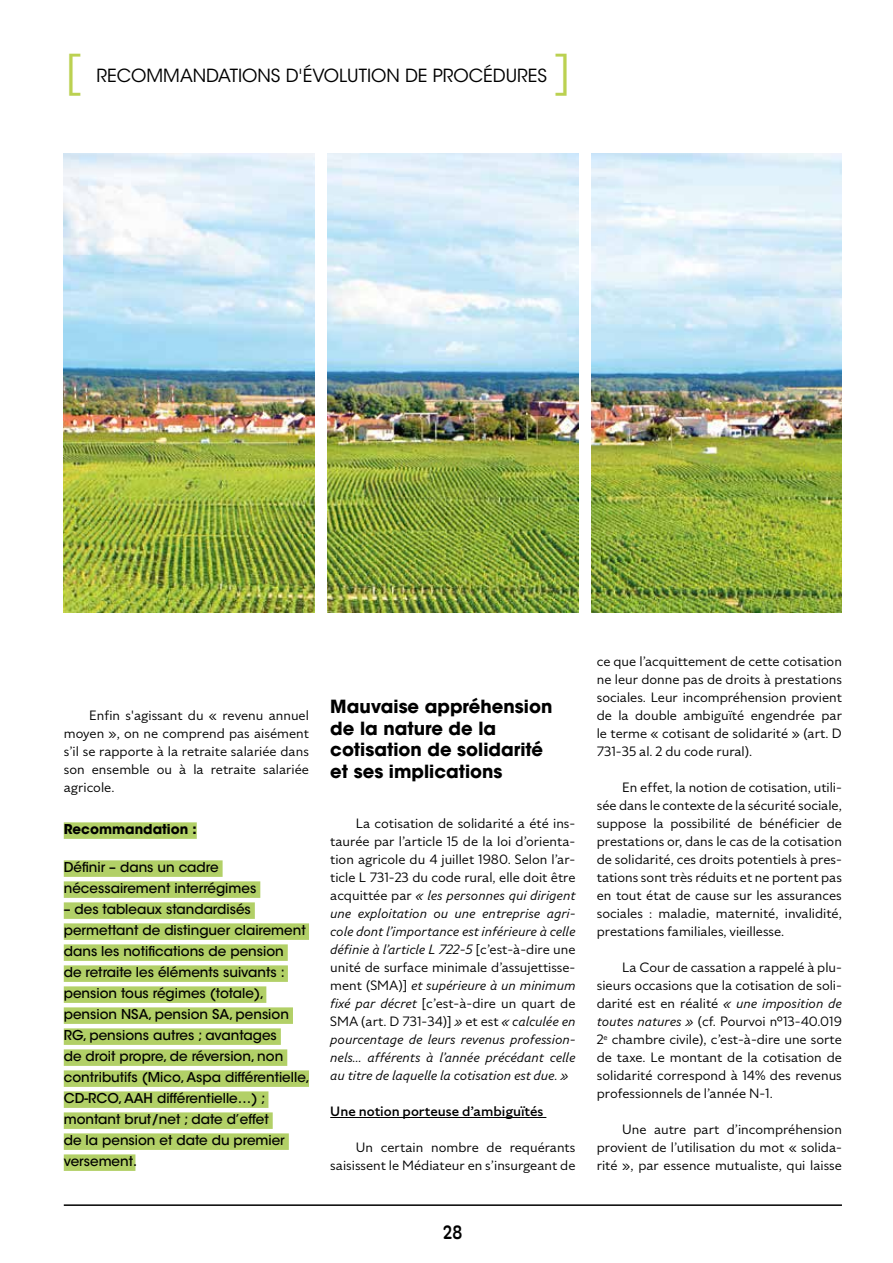
<style>
.page{position:relative;width:893px;height:1263px;background:#fff}
.page>*{position:absolute;margin:0;border:0;box-sizing:border-box;transform-origin:0 0}
.t1{font:45px "ITC Avant Garde Std";color:#bbd151}
.t2{font:500 19.5px "Hoss Round X Narrow";color:#000}
.t3{font:700 18px/21.6px "ITC Avant Garde Std";color:#000}
.t4{font:18px "ITC Avant Garde Std";color:#000}
.t5{font:13.5px/18px "Specter";color:#000;text-align:justify}
.t6{font:italic 13.5px/18px "Specter";color:#000;text-align:justify}
.t7{font:500 13.5px/21px "ITC Avant Garde Std";color:#000}
.t8{font:500 13.5px "Specter";color:#000}
.t9{font:700 13.5px "ITC Avant Garde Std";color:#000}
.s1{font-style:normal}
.s2{font-style:italic}
</style>
<div class="page">
<hr style="left:64px;top:1204px;width:778px;height:2px;background:#000">
<div style="left:64px;top:822px;width:133px;height:17px;background:#b2d067"></div>
<div style="left:64px;top:860px;width:159px;height:17px;background:#b2d067"></div>
<div style="left:64px;top:881px;width:196px;height:17px;background:#b2d067"></div>
<div style="left:64px;top:902px;width:191px;height:17px;background:#b2d067"></div>
<div style="left:64px;top:923px;width:245px;height:17px;background:#b2d067"></div>
<div style="left:64px;top:944px;width:224px;height:17px;background:#b2d067"></div>
<div style="left:64px;top:965px;width:224px;height:17px;background:#b2d067"></div>
<div style="left:64px;top:986px;width:202px;height:17px;background:#b2d067"></div>
<div style="left:64px;top:1007px;width:229px;height:17px;background:#b2d067"></div>
<div style="left:64px;top:1028px;width:217px;height:17px;background:#b2d067"></div>
<div style="left:64px;top:1049px;width:223px;height:17px;background:#b2d067"></div>
<div style="left:64px;top:1070px;width:245px;height:17px;background:#b2d067"></div>
<div style="left:64px;top:1091px;width:204px;height:17px;background:#b2d067"></div>
<div style="left:64px;top:1112px;width:209px;height:17px;background:#b2d067"></div>
<div style="left:64px;top:1133px;width:225px;height:17px;background:#b2d067"></div>
<div style="left:64px;top:1154px;width:71px;height:17px;background:#b2d067"></div>
<hr style="left:330px;top:1117px;width:216px;height:1px;background:#000">
<img style="left:64px;top:153px;width:251px;height:459px">
<img style="left:327px;top:153px;width:251px;height:459px">
<img style="left:591px;top:153px;width:251px;height:459px">
<h1 class="t1" style="left:64px;top:43px;width:21px">[</h1>
<h3 class="t4" style="left:97px;top:64px;width:452px">RECOMMANDATIONS D'ÉVOLUTION DE PROCÉDURES</h3>
<h1 class="t1" style="left:552px;top:43px;width:21px">]</h1>
<p class="t5" style="left:64px;top:706px;width:247px;text-indent:26px">Enfin s'agissant du « revenu annuel moyen », on ne comprend pas aisément s’il se rapporte à la retraite salariée dans son ensemble ou à la retraite salariée agricole.</p>
<p class="t9" style="left:64px;top:821px;width:134px">Recommandation :</p>
<p class="t7" style="left:64px;top:857px;width:194px">Définir – dans un cadre nécessairement interrégimes</p>
<p class="t7" style="left:64px;top:899px;width:248px">– des tableaux standardisés permettant de distinguer clairement dans les notifications de pension<br>de retraite les éléments suivants : pension tous régimes (totale), pension NSA, pension SA, pension<br>RG, pensions autres ; avantages<br>de droit propre, de réversion, non contributifs (Mico, Aspa différentielle,<br>CD-RCO, AAH différentielle…) ; montant brut/net ; date d’effet<br>de la pension et date du premier versement.</p>
<h3 class="t3" style="left:330px;top:696px;width:224px">Mauvaise appréhension de la nature de la cotisation de solidarité et ses implications</h3>
<p class="t6" style="left:330px;top:814px;width:247px;text-indent:26px"><span class="s1">La cotisation de solidarité a été ins&shy;taurée par l’article 15 de la loi d’orienta&shy;tion agricole du 4 juillet 1980. Selon l’ar&shy;ticle L 731-23 du code rural, elle doit être acquittée par</span> « les personnes qui dirigent une exploitation ou une entreprise agri&shy;cole dont l’importance est inférieure à celle définie à l’article L 722-5 <span class="s1">[c’est-à-dire une unité de surface minimale d’assujettisse&shy;ment (SMA)]</span> et supérieure à un minimum fixé par décret <span class="s1">[c’est-à-dire un quart de SMA (art. D 731-34)]</span> » <span class="s1">et est</span> « calculée en pourcentage de leurs revenus profession&shy;nels… afférents à l’année précédant celle au titre de laquelle la cotisation est due. »</p>
<p class="t8" style="left:330px;top:1102px;width:215px">Une notion porteuse d’ambiguïtés</p>
<p class="t5" style="left:330px;top:1138px;width:247px;text-align:right">Un certain nombre de requérants saisissent le Médiateur en s’insurgeant de</p>
<h2 class="t2" style="left:443px;top:1221px;width:21px">28</h2>
<p class="t5" style="left:597px;top:652px;width:247px">ce que l’acquittement de cette cotisation ne leur donne pas de droits à prestations sociales. Leur incompréhension provient de la double ambiguïté engendrée par le terme « cotisant de solidarité » (art. D 731-35 al. 2 du code rural).</p>
<p class="t5" style="left:597px;top:778px;width:247px;text-indent:26px">En effet, la notion de cotisation, utili&shy;sée dans le contexte de la sécurité sociale, suppose la possibilité de bénéficier de prestations or, dans le cas de la cotisation de solidarité, ces droits potentiels à pres&shy;tations sont très réduits et ne portent pas en tout état de cause sur les assurances sociales : maladie, maternité, invalidité, prestations familiales, vieillesse.</p>
<p class="t5" style="left:597px;top:958px;width:247px;text-indent:26px">La Cour de cassation a rappelé à plu&shy;sieurs occasions que la cotisation de soli&shy;darité est en réalité <span class="s2">« une imposition de toutes natures »</span> (cf. Pourvoi n°13-40.019<br>2<sup>e</sup> chambre civile), c’est-à-dire une sorte de taxe. Le montant de la cotisation de solidarité correspond à 14% des revenus professionnels de l’année N-1.</p>
<p class="t5" style="left:597px;top:1120px;width:247px;text-indent:26px">Une autre part d’incompréhension provient de l’utilisation du mot « solida&shy;rité », par essence mutualiste, qui laisse</p>
</div>
